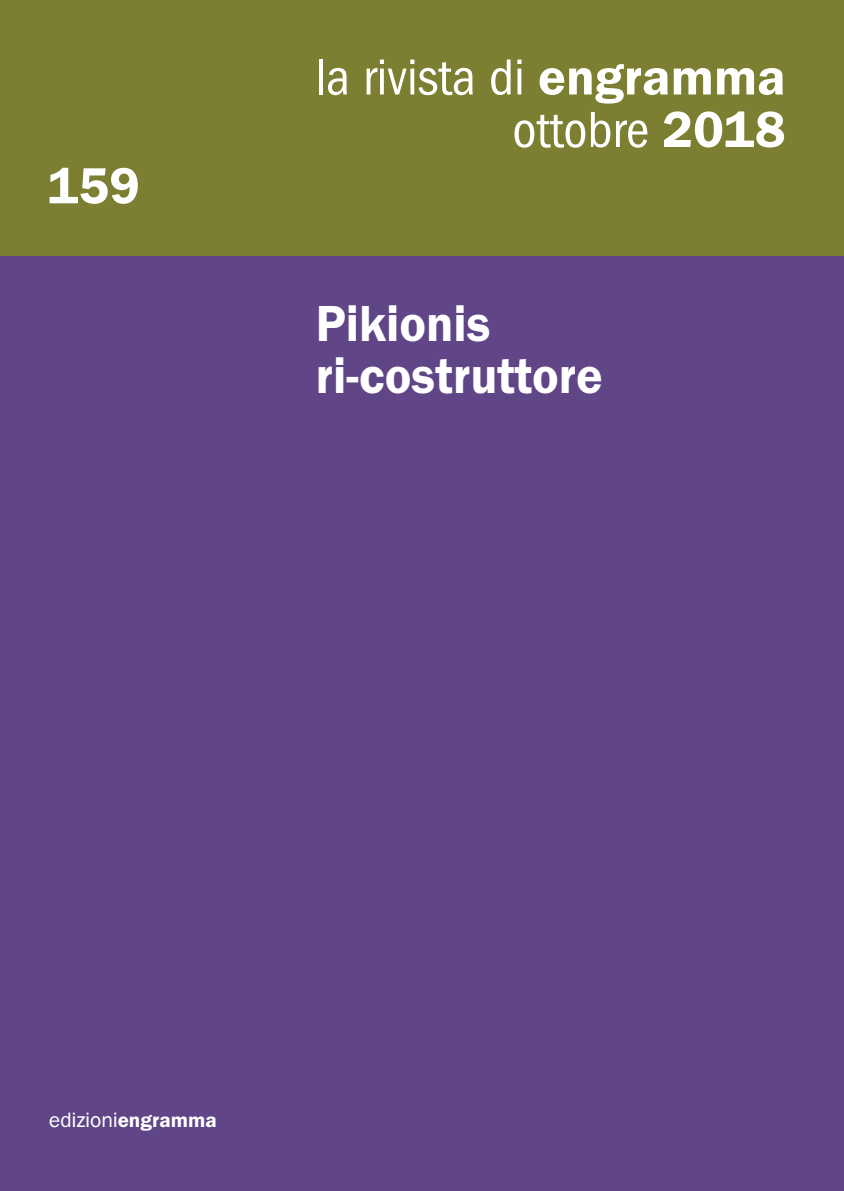
<style>
.page{position:relative;width:844px;height:1191px;background:#fff}
.page>*{position:absolute;margin:0;border:0;box-sizing:border-box;transform-origin:0 0}
.t1{font:condensed 52.5px/52.5px "Engramma";color:#fff;text-align:right}
.t2{font:600 52.5px/52.5px "Engramma";color:#fff;scale:.95 1}
.t3{font:600 52.5px "Engramma";color:#fff}
.t4{font:21px "Engramma";color:#fff}
.s1{font-weight:600;font-stretch:normal}
.s2{font-weight:600}
</style>
<div class="page">
<div style="left:0;top:254px;width:843px;height:937px;background:#604587"></div>
<div style="left:0;top:0;width:843px;height:255px;background:#7c7f31"></div>
<p class="t3" style="left:47px;top:153px;width:94px">159</p>
<p class="t1" style="left:315px;top:51px;width:472px">la rivista di <span class="s1">engramma </span>ottobre <span class="s1">2018</span></p>
<p class="t2" style="left:316px;top:298px;width:304px">Pikionis ri-costruttore</p>
<p class="t4" style="left:49px;top:1108px;width:169px">edizioni<span class="s2">engramma</span></p>
</div>
